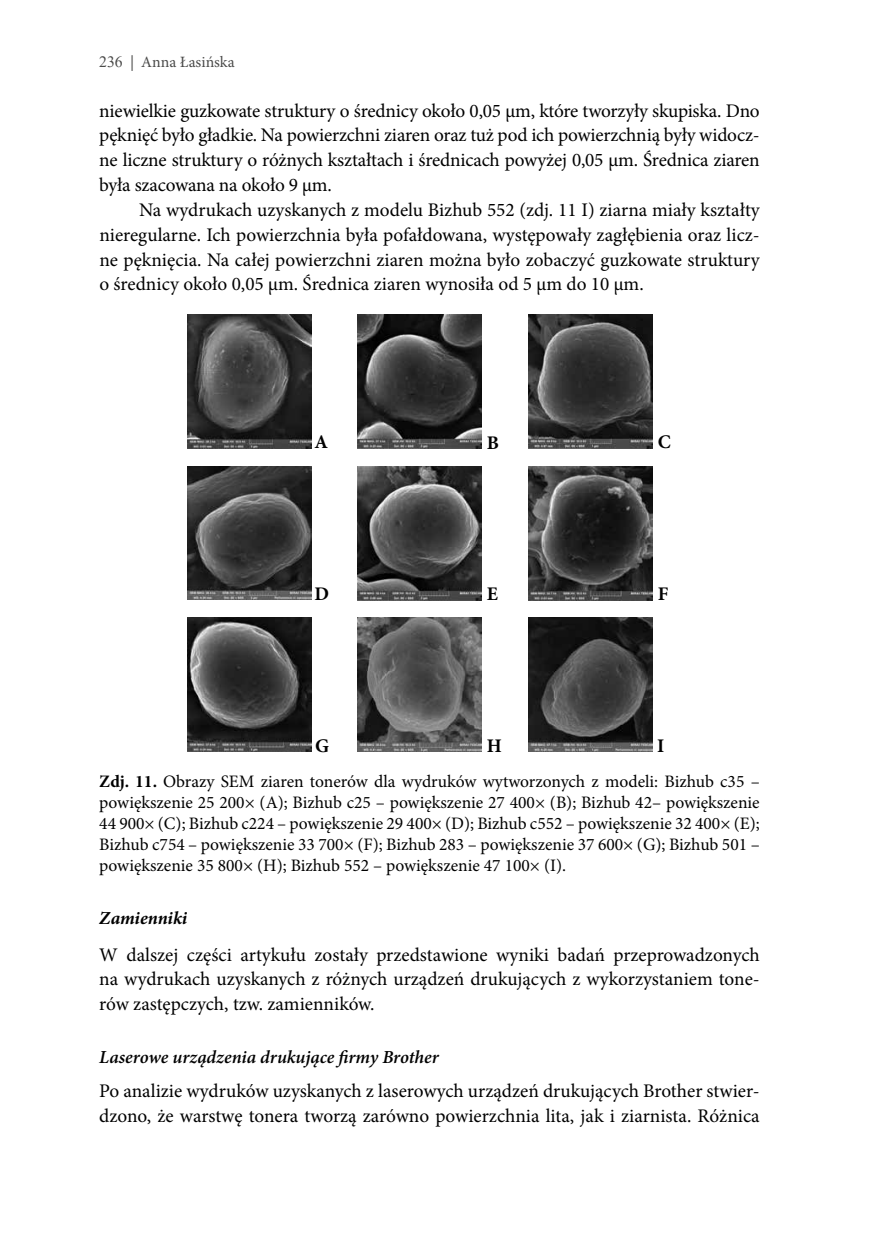
<style>
.page{position:relative;width:874px;height:1241px;background:#fff}
.page>*{position:absolute;margin:0;border:0;box-sizing:border-box;transform-origin:0 0}
.t1{font:19.25px/24.8px "Minion Pro";color:#000;text-align:justify}
.t2{font:700 19.25px "Minion Pro";color:#000}
.t3{font:italic 600 18.38px "Minion Pro";letter-spacing:-.005em;color:#000}
.t4{font:italic 700 18.38px "Minion Pro";letter-spacing:-.01em;color:#000}
.t5{font:17.5px/21px "Minion Pro";color:#000;text-align:justify}
.t6{font:15.75px "Minion Pro";color:#4a4a49}
.s1{font-family:"Times New Roman"}
.s2{font-weight:700}
</style>
<div class="page">
<img style="left:187px;top:314px;width:124px;height:134px">
<img style="left:357px;top:314px;width:124px;height:135px">
<img style="left:528px;top:314px;width:124px;height:135px">
<img style="left:187px;top:466px;width:124px;height:133px">
<img style="left:357px;top:466px;width:124px;height:134px">
<img style="left:528px;top:466px;width:124px;height:134px">
<img style="left:187px;top:617px;width:124px;height:134px">
<img style="left:357px;top:617px;width:124px;height:134px">
<img style="left:528px;top:617px;width:124px;height:134px">
<p class="t6" style="left:99px;top:52px;width:137px"><span class="s1">236</span> | Anna Łasińska</p>
<p class="t1" style="left:99px;top:98px;width:661px">niewielkie guzkowate struktury o średnicy około 0,05 µm, które tworzyły skupiska. Dno pęknięć było gładkie. Na powierzchni ziaren oraz tuż pod ich powierzchnią były widocz&shy;ne liczne struktury o różnych kształtach i średnicach powyżej 0,05 µm. Średnica ziaren była szacowana na około 9 µm.</p>
<p class="t1" style="left:99px;top:197px;width:661px;text-indent:40px">Na wydrukach uzyskanych z modelu Bizhub 552 (zdj. 11 I) ziarna miały kształty nieregularne. Ich powierzchnia była pofałdowana, występowały zagłębienia oraz licz&shy;ne pęknięcia. Na całej powierzchni ziaren można było zobaczyć guzkowate struktury o średnicy około 0,05 µm. Średnica ziaren wynosiła od 5 µm do 10 µm.</p>
<p class="t2" style="left:314px;top:428px;width:15px">A</p>
<p class="t2" style="left:486px;top:429px;width:14px">B</p>
<p class="t2" style="left:657px;top:428px;width:15px">C</p>
<p class="t2" style="left:314px;top:580px;width:16px">D</p>
<p class="t2" style="left:486px;top:580px;width:13px">E</p>
<p class="t2" style="left:657px;top:580px;width:12px">F</p>
<p class="t2" style="left:315px;top:731px;width:15px">G</p>
<p class="t2" style="left:486px;top:731px;width:17px">H</p>
<p class="t2" style="left:656px;top:731px;width:9px">I</p>
<p class="t5" style="left:99px;top:771px;width:661px"><span class="s2">Zdj. 11.</span> Obrazy SEM ziaren tonerów dla wydruków wytworzonych z modeli: Bizhub c35 – powiększenie 25 200× (A); Bizhub c25 – powiększenie 27 400× (B); Bizhub 42– powiększenie 44 900× (C); Bizhub c224 – powiększenie 29 400× (D); Bizhub c552 – powiększenie 32 400× (E); Bizhub c754 – powiększenie 33 700× (F); Bizhub 283 – powiększenie 37 600× (G); Bizhub 501 – powiększenie 35 800× (H); Bizhub 552 – powiększenie 47 100× (I).</p>
<p class="t4" style="left:99px;top:905px;width:89px">Zamienniki</p>
<p class="t1" style="left:99px;top:941px;width:661px">W dalszej części artykułu zostały przedstawione wyniki badań przeprowadzonych na wydrukach uzyskanych z różnych urządzeń drukujących z wykorzystaniem tone&shy;rów zastępczych, tzw. zamienników.</p>
<p class="t3" style="left:99px;top:1044px;width:341px">Laserowe urządzenia drukujące firmy Brother</p>
<p class="t1" style="left:99px;top:1078px;width:661px">Po analizie wydruków uzyskanych z laserowych urządzeń drukujących Brother stwier&shy;dzono, że warstwę tonera tworzą zarówno powierzchnia lita, jak i ziarnista. Różnica</p>
</div>
